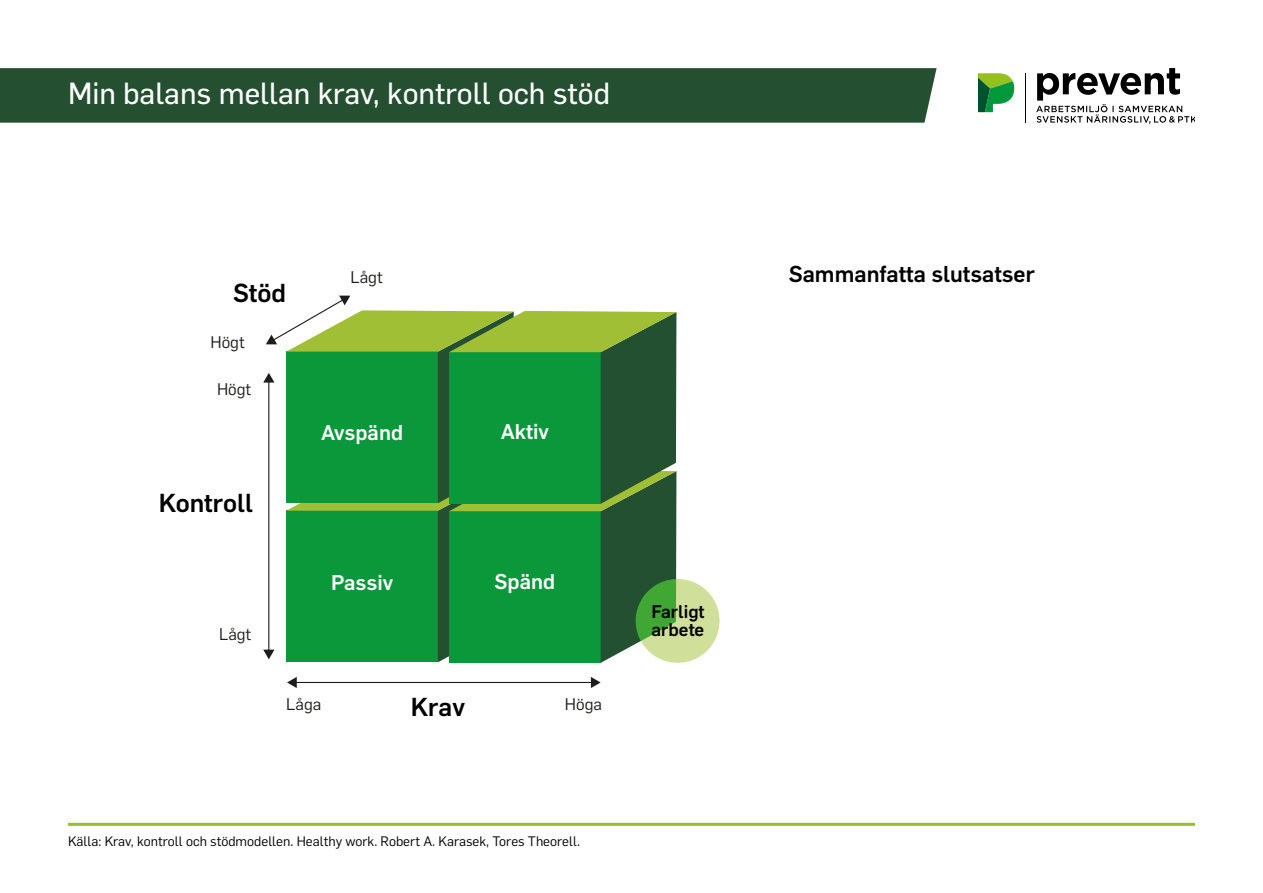
<style>
.page{position:relative;width:1263px;height:893px;background:#fff}
.page>*{position:absolute;margin:0;border:0;box-sizing:border-box;transform-origin:0 0}
.t1{font:30px "Flama Basic";color:#fff}
.t2{font:500 25.5px "Flama";color:#000}
.t3{font:500 22.5px "Flama";color:#000}
.t4{font:500 21px "Flama";color:#fff}
.t5{font:500 18px/18px "Flama";color:#000}
.t6{font:16.5px "Flama";color:#1d1d1b}
.t7{font:13.5px "Flama";color:#000}
</style>
<div class="page">
<div style="left:0;top:68px;width:936px;height:55px;background:#244f30"></div>
<hr style="left:1025px;top:73px;width:1px;height:50px;background:#000">
<svg style="left:978px;top:73px;width:36px;height:39px"></svg>
<svg style="left:1036px;top:68px;width:159px;height:56px"></svg>
<hr style="left:68px;top:823px;width:1127px;height:3px;background:#96c120">
<hr style="left:295px;top:682px;width:297px;height:1px;background:#1d1d1b">
<svg style="left:287px;top:677px;width:10px;height:11px"></svg>
<svg style="left:591px;top:677px;width:10px;height:11px"></svg>
<div style="left:636px;top:579px;width:83px;height:84px;background:#d0df9a;border-radius:50%"></div>
<svg style="left:263px;top:296px;width:413px;height:367px;background:#399b4d"></svg>
<h1 class="t1" style="left:68px;top:76px;width:544px">Min balans mellan krav, kontroll och stöd</h1>
<h2 class="t2" style="left:233px;top:277px;width:55px">Stöd</h2>
<p class="t6" style="left:210px;top:332px;width:36px">Högt</p>
<p class="t6" style="left:217px;top:379px;width:36px">Högt</p>
<h2 class="t2" style="left:159px;top:488px;width:96px">Kontroll</h2>
<p class="t6" style="left:219px;top:624px;width:34px">Lågt</p>
<p class="t6" style="left:351px;top:267px;width:34px">Lågt</p>
<h3 class="t4" style="left:321px;top:420px;width:83px">Avspänd</h3>
<h3 class="t4" style="left:501px;top:419px;width:50px">Aktiv</h3>
<h3 class="t4" style="left:331px;top:570px;width:63px">Passiv</h3>
<h3 class="t4" style="left:494px;top:569px;width:62px">Spänd</h3>
<p class="t6" style="left:286px;top:694px;width:36px">Låga</p>
<p class="t6" style="left:565px;top:694px;width:39px">Höga</p>
<h2 class="t2" style="left:411px;top:691px;width:56px">Krav</h2>
<p class="t7" style="left:68px;top:834px;width:513px">Källa: Krav, kontroll och stödmodellen. Healthy work. Robert A. Karasek, Tores Theorell.</p>
<h3 class="t5" style="left:651px;top:602px;width:55px">Farligt arbete</h3>
<h3 class="t3" style="left:789px;top:261px;width:248px">Sammanfatta slutsatser</h3>
</div>
